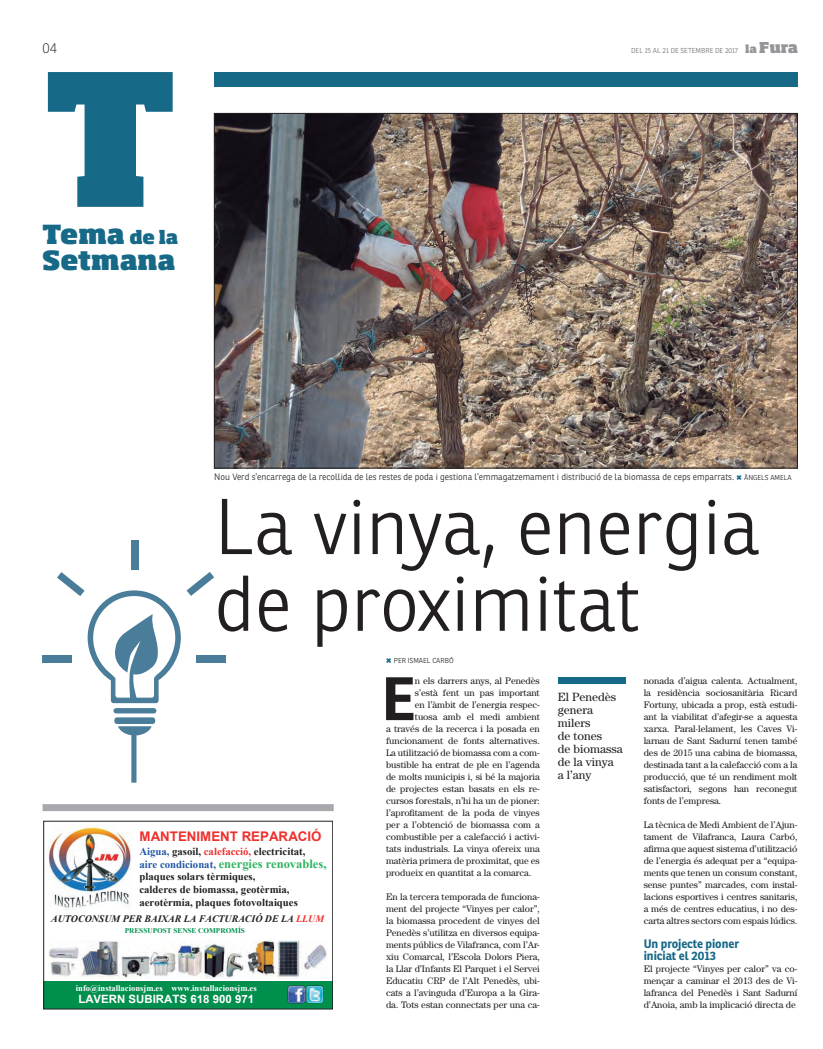
<style>
.page{position:relative;width:823px;height:1049px;background:#fff}
.page>*{position:absolute;margin:0;border:0;box-sizing:border-box;transform-origin:0 0}
.t1{font:800 181.4px "Soho Std";color:#176988}
.Predeterminado{font:300 76.7px/76.7px "Ronnia";color:#231f20}
.t2{font:700 59.6px "Ronnia";color:#231f20}
.t3{font:800 26px "Soho Std";letter-spacing:-.005em;color:#176988}
.t4{font:800 18px "Soho Std";color:#176988}
.t5{font:100 14px "Ronnia";color:#231f20}
.t6{font:700 13.3px "Arial";color:#ee302d}
.t7{font:700 12.6px "Times New Roman";color:#2db460}
.t8{font:12px/13px "Century";color:#231f20}
.t9{font:700 12px "Ronnia";letter-spacing:-.005em;color:#176988}
.t10{font:700 11.4px "Arial";color:#fff}
.t11{font:700 10.7px/12.6px "Times New Roman";color:#231f20}
.t12{font:italic 700 9.9px "Times New Roman";color:#231f20}
.t13{font:9.5px/12px "Century";letter-spacing:-.005em;color:#231f20;text-align:justify}
.t14{font:300 9px "Ronnia";color:#231f20}
.t15{font:700 8.6px "Times New Roman";color:#fff}
.t16{font:700 7.3px "Times New Roman";color:#008f4d}
.t17{font:300 7px "Ronnia";color:#6c6d70}
.t18{font:300 7px "Ronnia";color:#231f20}
.s1{font-family:"Soho Std";font-weight:800;font-size:10.9px;color:#939598}
.s2{font-family:"Soho Std";font-weight:800;font-size:14.8px;color:#939598}
.s3{font-size:7px}
.s4{color:#2056a6}
.s5{color:#ee302d}
.s6{font-size:10.7px;color:#2056a6}
</style>
<div class="page">
<div style="left:196px;top:655px;width:30px;height:7px;background:#4a7d9a"></div>
<div style="left:131px;top:540px;width:7px;height:30px;background:#4a7d9a"></div>
<div style="left:43px;top:655px;width:29px;height:7px;background:#4a7d9a"></div>
<svg style="left:57px;top:572px;width:157px;height:131px"></svg>
<div style="left:113px;top:708px;width:43px;height:5px;background:#4a7d9a;border-radius:3px"></div>
<div style="left:114px;top:717px;width:41px;height:7px;background:#4a7d9a;border-radius:3px"></div>
<svg style="left:118px;top:726px;width:33px;height:57px"></svg>
<div style="left:214px;top:72px;width:583px;height:14px;background:#176988"></div>
<div style="left:43px;top:804px;width:290px;height:7px;background:#a8a9ad"></div>
<div style="left:557px;top:677px;width:68px;height:7px;background:#176988"></div>
<img style="left:216px;top:115px;width:579px;height:351px">
<div style="left:43px;top:981px;width:289px;height:28px;background:#008f4d"></div>
<img style="left:47px;top:826px;width:84px;height:84px">
<div style="left:43px;top:821px;width:289px;height:188px;border:1px solid #231f20"></div>
<img style="left:49px;top:940px;width:278px;height:38px">
<img style="left:287px;top:985px;width:36px;height:18px">
<p class="t5" style="left:43px;top:40px;width:16px">04</p>
<p class="t17" style="left:630px;top:46px;width:168px">DEL 15 AL 21 DE SETEMBRE DE 2017 <span class="s1">la</span> <span class="s2">Fura</span></p>
<p class="t1" style="left:42px;top:20px;width:138px">T</p>
<p class="t4" style="left:129px;top:225px;width:50px">de la</p>
<p class="t3" style="left:42px;top:243px;width:135px">Setmana</p>
<p class="t3" style="left:42px;top:217px;width:84px">Tema</p>
<p class="t14" style="left:214px;top:471px;width:578px">Nou Verd s’encarrega de la recollida de les restes de poda i gestiona l’emmagatzemament i distribució de la biomassa de ceps emparrats. <span class="s3">ÀNGELS AMELA</span></p>
<p class="Predeterminado" style="left:214px;top:488px;width:547px">La vinya, energia de proximitat</p>
<p class="t18" style="left:393px;top:656px;width:61px">PER ISMAEL CARBÓ</p>
<p class="t6" style="left:139px;top:827px;width:183px">MANTENIMENT REPARACIÓ</p>
<p class="t11" style="left:139px;top:845px;width:167px"><span class="s4">Aigua,</span> gasoil, <span class="s5">calefacció,</span> electricitat,</p>
<p class="t7" style="left:139px;top:855px;width:188px"><span class="s6">aire condicionat,</span> energies renovables,</p>
<p class="t11" style="left:139px;top:870px;width:160px">plaques solars tèrmiques,<br>calderes de biomassa, geotèrmia, aerotèrmia, plaques fotovoltaiques</p>
<p class="t12" style="left:51px;top:912px;width:274px">AUTOCONSUM PER BAIXAR LA FACTURACIÓ DE LA <span class="s5">LLUM</span></p>
<p class="t16" style="left:125px;top:925px;width:122px">PRESSUPOST SENSE COMPROMÍS</p>
<p class="t15" style="left:76px;top:982px;width:182px">info@installacionsjm.es www.installacionsjm.es</p>
<p class="t10" style="left:78px;top:991px;width:177px">LAVERN SUBIRATS 618 900 971</p>
<p class="t2" style="left:381px;top:661px;width:35px">E</p>
<p class="t13" style="left:414px;top:675px;width:126px">n els darrers anys, al Penedès</p>
<p class="t13" style="left:414px;top:687px;width:126px">s’està fent un pas important</p>
<p class="t13" style="left:414px;top:699px;width:126px">en l’àmbit de l’energia respec-</p>
<p class="t13" style="left:414px;top:711px;width:126px">tuosa amb el medi ambient</p>
<p class="t13" style="left:386px;top:723px;width:155px">a través de la recerca i la posada en</p>
<p class="t13" style="left:386px;top:735px;width:155px">funcionament de fonts alternatives.</p>
<p class="t13" style="left:386px;top:747px;width:155px">La utilització de biomassa com a com-</p>
<p class="t13" style="left:386px;top:759px;width:155px">bustible ha entrat de ple en l’agenda</p>
<p class="t13" style="left:386px;top:771px;width:155px">de molts municipis i, si bé la majoria</p>
<p class="t13" style="left:386px;top:783px;width:155px">de projectes estan basats en els re-</p>
<p class="t13" style="left:386px;top:795px;width:155px">cursos forestals, n’hi ha un de pioner:</p>
<p class="t13" style="left:386px;top:807px;width:155px">l’aprofitament de la poda de vinyes</p>
<p class="t13" style="left:386px;top:819px;width:155px">per a l’obtenció de biomassa com a</p>
<p class="t13" style="left:386px;top:831px;width:155px">combustible per a calefacció i activi-</p>
<p class="t13" style="left:386px;top:843px;width:155px">tats industrials. La vinya ofereix una</p>
<p class="t13" style="left:386px;top:855px;width:155px">matèria primera de proximitat, que es</p>
<p class="t13" style="left:386px;top:867px;width:147px">produeix en quantitat a la comarca.</p>
<p class="t13" style="left:386px;top:891px;width:155px">En la tercera temporada de funciona&shy;ment del projecte “Vinyes per calor”, la biomassa procedent de vinyes del Penedès s’utilitza en diversos equipa&shy;ments públics de Vilafranca, com l’Ar&shy;xiu Comarcal, l’Escola Dolors Piera, la Llar d’Infants El Parquet i el Servei Educatiu CRP de l’Alt Penedès, ubi&shy;cats a l’avinguda d’Europa a la Gira&shy;da. Tots estan connectats per una ca-</p>
<p class="t8" style="left:557px;top:690px;width:67px">El Penedès genera milers<br>de tones<br>de biomassa de la vinya a l’any</p>
<p class="t13" style="left:643px;top:675px;width:155px">nonada d’aigua calenta. Actualment, la residència sociosanitària Ricard Fortuny, ubicada a prop, està estudi&shy;ant la viabilitat d’afegir-se a aquesta xarxa. Paral·lelament, les Caves Vi&shy;larnau de Sant Sadurní tenen també des de 2015 una cabina de biomassa, destinada tant a la calefacció com a la producció, que té un rendiment molt satisfactori, segons han reconegut fonts de l’empresa.</p>
<p class="t13" style="left:643px;top:819px;width:155px">La tècnica de Medi Ambient de l’Ajun&shy;tament de Vilafranca, Laura Carbó, afirma que aquest sistema d’utilització de l’energia és adequat per a “equipa&shy;ments que tenen un consum constant, sense puntes” marcades, com instal· lacions esportives i centres sanitaris, a més de centres educatius, i no des&shy;carta altres sectors com espais lúdics.</p>
<p class="t9" style="left:643px;top:936px;width:97px">Un projecte pioner</p>
<p class="t9" style="left:643px;top:948px;width:74px">iniciat el 2013</p>
<p class="t13" style="left:643px;top:963px;width:155px">El projecte “Vinyes per calor” va co&shy;mençar a caminar el 2013 des de Vi&shy;lafranca del Penedès i Sant Sadurní d’Anoia, amb la implicació directa de</p>
</div>
